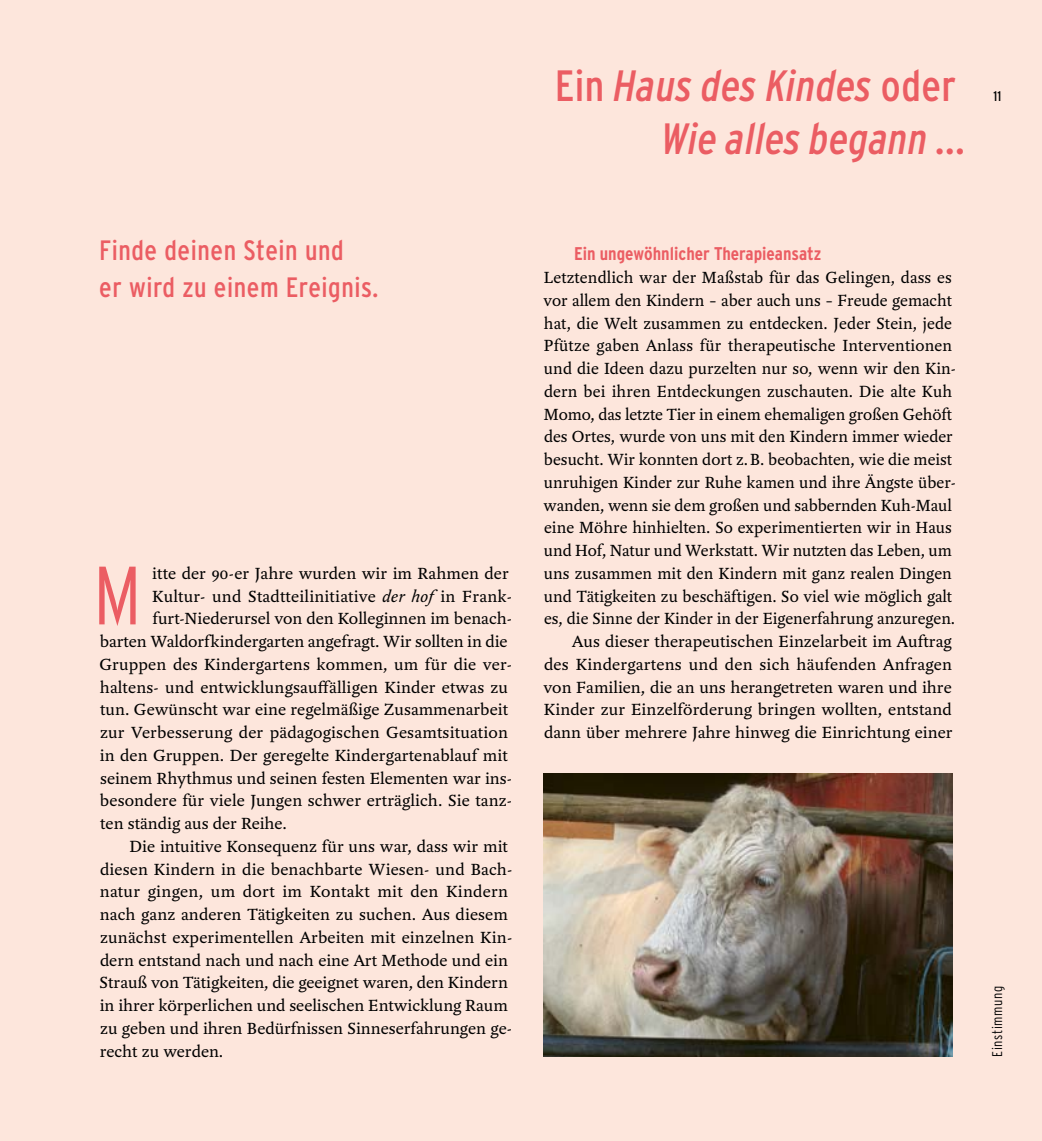
<style>
.page{position:relative;width:1042px;height:1141px;background:#fde6dc}
.page>*{position:absolute;margin:0;border:0;box-sizing:border-box;transform-origin:0 0}
.t1{font:300 82.42px "Interstate Condensed";color:#eb5d63}
.t2{font:italic 43.75px/52.5px "Interstate Condensed";letter-spacing:.01em;color:#eb5d63;text-align:right}
.t3{font:28px/36.8px "Interstate Condensed";letter-spacing:.02em;color:#eb5d63}
.t4{font:700 18.38px "Interstate Condensed";color:#eb5d63}
.t5{font:17.5px/22.8px "Yoga Pro";letter-spacing:.005em;color:#000;text-align:right}
.t6{font:300 14px "Interstate Condensed";letter-spacing:.04em;color:#000}
.t7{font:14px "Interstate Condensed";color:#000}
.s1{font-style:italic}
.s2{font-style:normal}
</style>
<div class="page">
<img style="left:543px;top:773px;width:409px;height:284px">
<h3 class="t3" style="left:99px;top:232px;width:281px">Finde deinen Stein und<br>er wird zu einem Ereignis.</h3>
<h1 class="t1" style="left:93px;top:549px;width:49px">M</h1>
<p class="t5" style="left:152px;top:562px;width:358px">itte der 90-er Jahre wurden wir im Rahmen der</p>
<p class="t5" style="left:152px;top:585px;width:361px">Kultur- und Stadtteilinitiative <span class="s1">der hof</span> in Frank-</p>
<p class="t5" style="left:153px;top:607px;width:361px">furt-Niederursel von den Kolleginnen im benach-</p>
<p class="t5" style="left:100px;top:630px;width:409px">barten Waldorfkindergarten angefragt. Wir sollten in die</p>
<p class="t5" style="left:99px;top:653px;width:414px">Gruppen des Kindergartens kommen, um für die ver-</p>
<p class="t5" style="left:100px;top:676px;width:410px">haltens- und entwicklungsauffälligen Kinder etwas zu</p>
<p class="t5" style="left:100px;top:698px;width:409px">tun. Gewünscht war eine regelmäßige Zusammenarbeit</p>
<p class="t5" style="left:100px;top:721px;width:409px">zur Verbesserung der pädagogischen Gesamtsituation</p>
<p class="t5" style="left:100px;top:744px;width:410px">in den Gruppen. Der geregelte Kindergartenablauf mit</p>
<p class="t5" style="left:100px;top:767px;width:413px">seinem Rhythmus und seinen festen Elementen war ins-</p>
<p class="t5" style="left:100px;top:789px;width:414px">besondere für viele Jungen schwer erträglich. Sie tanz-</p>
<p class="t5" style="left:100px;top:812px;width:188px">ten ständig aus der Reihe.</p>
<p class="t5" style="left:129px;top:835px;width:380px">Die intuitive Konsequenz für uns war, dass wir mit</p>
<p class="t5" style="left:100px;top:858px;width:414px">diesen Kindern in die benachbarte Wiesen- und Bach-</p>
<p class="t5" style="left:100px;top:880px;width:410px">natur gingen, um dort im Kontakt mit den Kindern</p>
<p class="t5" style="left:100px;top:903px;width:410px">nach ganz anderen Tätigkeiten zu suchen. Aus diesem</p>
<p class="t5" style="left:100px;top:926px;width:414px">zunächst experimentellen Arbeiten mit einzelnen Kin-</p>
<p class="t5" style="left:100px;top:949px;width:409px">dern entstand nach und nach eine Art Methode und ein</p>
<p class="t5" style="left:100px;top:971px;width:410px">Strauß von Tätigkeiten, die geeignet waren, den Kindern</p>
<p class="t5" style="left:100px;top:994px;width:410px">in ihrer körperlichen und seelischen Entwicklung Raum</p>
<p class="t5" style="left:100px;top:1017px;width:413px">zu geben und ihren Bedürfnissen Sinneserfahrungen ge-</p>
<p class="t5" style="left:100px;top:1040px;width:125px">recht zu werden.</p>
<h2 class="t2" style="left:555px;top:59px;width:414px"><span class="s2">Ein</span> Haus des Kindes <span class="s2">oder<br></span>Wie alles begann …</h2>
<p class="t7" style="left:993px;top:88px;width:9px">11</p>
<p class="t4" style="left:574px;top:244px;width:249px">Ein ungewöhnlicher Therapieansatz</p>
<p class="t5" style="left:543px;top:266px;width:414px">Letztendlich war der Maßstab für das Gelingen, dass es vor allem den Kindern – aber auch uns – Freude gemacht hat, die Welt zusammen zu entdecken. Jeder Stein, jede Pfütze gaben Anlass für therapeutische Interventionen und die Ideen dazu purzelten nur so, wenn wir den Kin&shy;dern bei ihren Entdeckungen zuschauten. Die alte Kuh Momo, das letzte Tier in einem ehemaligen großen Gehöft des Ortes, wurde von uns mit den Kindern immer wieder besucht. Wir konnten dort z.B. beobachten, wie die meist unruhigen Kinder zur Ruhe kamen und ihre Ängste über&shy;wanden, wenn sie dem großen und sabbernden Kuh-Maul eine Möhre hinhielten. So experimentierten wir in Haus und Hof, Natur und Werkstatt. Wir nutzten das Leben, um uns zusammen mit den Kindern mit ganz realen Dingen und Tätigkeiten zu beschäftigen. So viel wie möglich galt es, die Sinne der Kinder in der Eigenerfahrung anzuregen.<br>Aus dieser therapeutischen Einzelarbeit im Auftrag<br>des Kindergartens und den sich häufenden Anfragen von Familien, die an uns herangetreten waren und ihre Kinder zur Einzelförderung bringen wollten, entstand dann über mehrere Jahre hinweg die Einrichtung einer</p>
<p class="t6" style="left:989px;top:1057px;width:72px;rotate:-90deg">Einstimmung</p>
</div>
